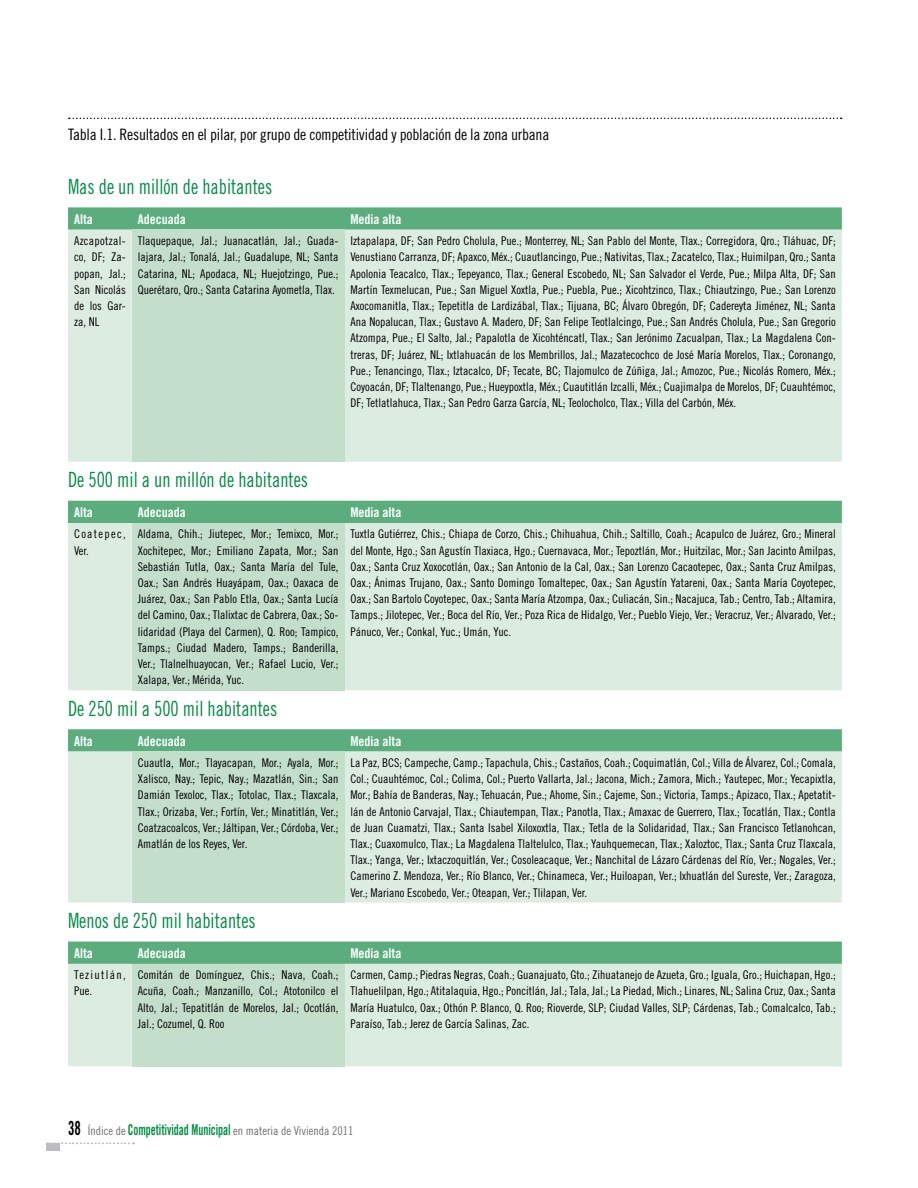
<style>
.page{position:relative;width:918px;height:1188px;background:#fff}
.page>*{position:absolute;margin:0;border:0;box-sizing:border-box;transform-origin:0 0}
.t1{font:21px "Trade Gothic Cond Eighteen";color:#008c44;scale:.88 1}
.t2{font:15.75px "Trade Gothic Cond Eighteen";letter-spacing:-.015em;color:#000}
.t3{font:13.5px "Trade Gothic Bold Cond Twenty";color:#fff}
.t4{font:12px/16.2px "Trade Gothic Cond Eighteen";color:#000;text-align:justify}
.t5{font:12px "Trade Gothic Cond Eighteen";color:#6d6f71}
.t6{font:12px/16.2px "Trade Gothic Cond Eighteen";letter-spacing:.11em;color:#000}
.s1{font-family:"Trade Gothic Bold Cond Twenty";font-size:19.5px;color:#000}
.s2{font-family:"Trade Gothic Bold Cond Twenty";font-size:15px;color:#008c44}
</style>
<div class="page">
<div style="left:47px;top:1143px;width:13px;height:7px;background:#bcbdc0"></div>
<svg style="left:61px;top:1143px;width:73px;height:1px"></svg>
<svg style="left:69px;top:118px;width:773px;height:1px"></svg>
<svg style="left:68px;top:207px;width:774px;height:23px;background:#61b082"></svg>
<div style="left:68px;top:230px;width:774px;height:232px;background:#ddece1"></div>
<div style="left:132px;top:230px;width:212px;height:232px;background:#c3decb"></div>
<div style="left:68px;top:501px;width:774px;height:22px;background:#5bad7e"></div>
<div style="left:68px;top:523px;width:774px;height:167px;background:#ddece1"></div>
<div style="left:132px;top:523px;width:212px;height:167px;background:#c3decb"></div>
<svg style="left:68px;top:729px;width:774px;height:23px;background:#61af82"></svg>
<div style="left:68px;top:752px;width:774px;height:151px;background:#ddece1"></div>
<div style="left:132px;top:752px;width:212px;height:151px;background:#c3decb"></div>
<div style="left:68px;top:942px;width:774px;height:22px;background:#5bad7e"></div>
<div style="left:68px;top:964px;width:774px;height:102px;background:#ddece1"></div>
<div style="left:132px;top:964px;width:212px;height:102px;background:#c3decb"></div>
<h2 class="t2" style="left:68px;top:125px;width:483px">Tabla I.1. Resultados en el pilar, por grupo de competitividad y población de la zona urbana</h2>
<h1 class="t1" style="left:68px;top:174px;width:234px">Mas de un millón de habitantes</h1>
<p class="t3" style="left:74px;top:211px;width:20px">Alta</p>
<p class="t3" style="left:138px;top:211px;width:49px">Adecuada</p>
<p class="t3" style="left:350px;top:211px;width:52px">Media alta</p>
<p class="t4" style="left:74px;top:233px;width:53px">Azcapotzal&shy;co, DF; Za&shy;popan, Jal.; San Nicolás de los Gar&shy;za, NL</p>
<p class="t4" style="left:138px;top:233px;width:202px">Tlaquepaque, Jal.; Juanacatlán, Jal.; Guada&shy;lajara, Jal.; Tonalá, Jal.; Guadalupe, NL; Santa Catarina, NL; Apodaca, NL; Huejotzingo, Pue.; Querétaro, Qro.; Santa Catarina Ayometla, Tlax.</p>
<p class="t4" style="left:350px;top:233px;width:487px">Iztapalapa, DF; San Pedro Cholula, Pue.; Monterrey, NL; San Pablo del Monte, Tlax.; Corregidora, Qro.; Tláhuac, DF; Venustiano Carranza, DF; Apaxco, Méx.; Cuautlancingo, Pue.; Nativitas, Tlax.; Zacatelco, Tlax.; Huimilpan, Qro.; Santa Apolonia Teacalco, Tlax.; Tepeyanco, Tlax.; General Escobedo, NL; San Salvador el Verde, Pue.; Milpa Alta, DF; San Martín Texmelucan, Pue.; San Miguel Xoxtla, Pue.; Puebla, Pue.; Xicohtzinco, Tlax.; Chiautzingo, Pue.; San Lorenzo Axocomanitla, Tlax.; Tepetitla de Lardizábal, Tlax.; Tijuana, BC; Álvaro Obregón, DF; Cadereyta Jiménez, NL; Santa Ana Nopalucan, Tlax.; Gustavo A. Madero, DF; San Felipe Teotlalcingo, Pue.; San Andrés Cholula, Pue.; San Gregorio Atzompa, Pue.; El Salto, Jal.; Papalotla de Xicohténcatl, Tlax.; San Jerónimo Zacualpan, Tlax.; La Magdalena Con&shy;treras, DF; Juárez, NL; Ixtlahuacán de los Membrillos, Jal.; Mazatecochco de José María Morelos, Tlax.; Coronango, Pue.; Tenancingo, Tlax.; Iztacalco, DF; Tecate, BC; Tlajomulco de Zúñiga, Jal.; Amozoc, Pue.; Nicolás Romero, Méx.; Coyoacán, DF; Tlaltenango, Pue.; Hueypoxtla, Méx.; Cuautitlán Izcalli, Méx.; Cuajimalpa de Morelos, DF; Cuauhtémoc, DF; Tetlatlahuca, Tlax.; San Pedro Garza García, NL; Teolocholco, Tlax.; Villa del Carbón, Méx.</p>
<h1 class="t1" style="left:68px;top:467px;width:274px">De 500 mil a un millón de habitantes</h1>
<p class="t3" style="left:74px;top:504px;width:20px">Alta</p>
<p class="t3" style="left:138px;top:504px;width:49px">Adecuada</p>
<p class="t3" style="left:350px;top:504px;width:52px">Media alta</p>
<p class="t6" style="left:74px;top:526px;width:53px">Coatepec,<br>Ver.</p>
<p class="t4" style="left:138px;top:526px;width:202px">Aldama, Chih.; Jiutepec, Mor.; Temixco, Mor.; Xochitepec, Mor.; Emiliano Zapata, Mor.; San Sebastián Tutla, Oax.; Santa María del Tule, Oax.; San Andrés Huayápam, Oax.; Oaxaca de Juárez, Oax.; San Pablo Etla, Oax.; Santa Lucía del Camino, Oax.; Tlalixtac de Cabrera, Oax.; So&shy;lidaridad (Playa del Carmen), Q. Roo; Tampico, Tamps.; Ciudad Madero, Tamps.; Banderilla, Ver.; Tlalnelhuayocan, Ver.; Rafael Lucio, Ver.; Xalapa, Ver.; Mérida, Yuc.</p>
<p class="t4" style="left:350px;top:526px;width:487px">Tuxtla Gutiérrez, Chis.; Chiapa de Corzo, Chis.; Chihuahua, Chih.; Saltillo, Coah.; Acapulco de Juárez, Gro.; Mineral del Monte, Hgo.; San Agustín Tlaxiaca, Hgo.; Cuernavaca, Mor.; Tepoztlán, Mor.; Huitzilac, Mor.; San Jacinto Amilpas, Oax.; Santa Cruz Xoxocotlán, Oax.; San Antonio de la Cal, Oax.; San Lorenzo Cacaotepec, Oax.; Santa Cruz Amilpas, Oax.; Ánimas Trujano, Oax.; Santo Domingo Tomaltepec, Oax.; San Agustín Yatareni, Oax.; Santa María Coyotepec, Oax.; San Bartolo Coyotepec, Oax.; Santa María Atzompa, Oax.; Culiacán, Sin.; Nacajuca, Tab.; Centro, Tab.; Altamira, Tamps.; Jilotepec, Ver.; Boca del Río, Ver.; Poza Rica de Hidalgo, Ver.; Pueblo Viejo, Ver.; Veracruz, Ver.; Alvarado, Ver.; Pánuco, Ver.; Conkal, Yuc.; Umán, Yuc.</p>
<h1 class="t1" style="left:68px;top:696px;width:239px">De 250 mil a 500 mil habitantes</h1>
<p class="t3" style="left:74px;top:733px;width:20px">Alta</p>
<p class="t3" style="left:138px;top:733px;width:49px">Adecuada</p>
<p class="t3" style="left:350px;top:733px;width:52px">Media alta</p>
<p class="t4" style="left:138px;top:754px;width:202px">Cuautla, Mor.; Tlayacapan, Mor.; Ayala, Mor.; Xalisco, Nay.; Tepic, Nay.; Mazatlán, Sin.; San Damián Texoloc, Tlax.; Totolac, Tlax.; Tlaxcala, Tlax.; Orizaba, Ver.; Fortín, Ver.; Minatitlán, Ver.; Coatzacoalcos, Ver.; Jáltipan, Ver.; Córdoba, Ver.; Amatlán de los Reyes, Ver.</p>
<p class="t4" style="left:350px;top:754px;width:487px">La Paz, BCS; Campeche, Camp.; Tapachula, Chis.; Castaños, Coah.; Coquimatlán, Col.; Villa de Álvarez, Col.; Comala, Col.; Cuauhtémoc, Col.; Colima, Col.; Puerto Vallarta, Jal.; Jacona, Mich.; Zamora, Mich.; Yautepec, Mor.; Yecapixtla, Mor.; Bahía de Banderas, Nay.; Tehuacán, Pue.; Ahome, Sin.; Cajeme, Son.; Victoria, Tamps.; Apizaco, Tlax.; Apetatit&shy;lán de Antonio Carvajal, Tlax.; Chiautempan, Tlax.; Panotla, Tlax.; Amaxac de Guerrero, Tlax.; Tocatlán, Tlax.; Contla de Juan Cuamatzi, Tlax.; Santa Isabel Xiloxoxtla, Tlax.; Tetla de la Solidaridad, Tlax.; San Francisco Tetlanohcan, Tlax.; Cuaxomulco, Tlax.; La Magdalena Tlaltelulco, Tlax.; Yauhquemecan, Tlax.; Xaloztoc, Tlax.; Santa Cruz Tlaxcala, Tlax.; Yanga, Ver.; Ixtaczoquitlán, Ver.; Cosoleacaque, Ver.; Nanchital de Lázaro Cárdenas del Río, Ver.; Nogales, Ver.; Camerino Z. Mendoza, Ver.; Río Blanco, Ver.; Chinameca, Ver.; Huiloapan, Ver.; Ixhuatlán del Sureste, Ver.; Zaragoza, Ver.; Mariano Escobedo, Ver.; Oteapan, Ver.; Tlilapan, Ver.</p>
<h1 class="t1" style="left:68px;top:908px;width:215px">Menos de 250 mil habitantes</h1>
<p class="t3" style="left:74px;top:945px;width:20px">Alta</p>
<p class="t3" style="left:138px;top:945px;width:49px">Adecuada</p>
<p class="t3" style="left:350px;top:945px;width:52px">Media alta</p>
<p class="t6" style="left:74px;top:967px;width:53px">Teziutlán,<br>Pue.</p>
<p class="t4" style="left:138px;top:967px;width:202px">Comitán de Domínguez, Chis.; Nava, Coah.; Acuña, Coah.; Manzanillo, Col.; Atotonilco el Alto, Jal.; Tepatitlán de Morelos, Jal.; Ocotlán, Jal.; Cozumel, Q. Roo</p>
<p class="t4" style="left:350px;top:967px;width:487px">Carmen, Camp.; Piedras Negras, Coah.; Guanajuato, Gto.; Zihuatanejo de Azueta, Gro.; Iguala, Gro.; Huichapan, Hgo.; Tlahuelilpan, Hgo.; Atitalaquia, Hgo.; Poncitlán, Jal.; Tala, Jal.; La Piedad, Mich.; Linares, NL; Salina Cruz, Oax.; Santa María Huatulco, Oax.; Othón P. Blanco, Q. Roo; Rioverde, SLP; Ciudad Valles, SLP; Cárdenas, Tab.; Comalcalco, Tab.; Paraíso, Tab.; Jerez de García Salinas, Zac.</p>
<p class="t5" style="left:68px;top:1123px;width:287px"><span class="s1">38</span> Índice de <span class="s2">Competitividad Municipal</span> en materia de Vivienda 2011</p>
</div>
